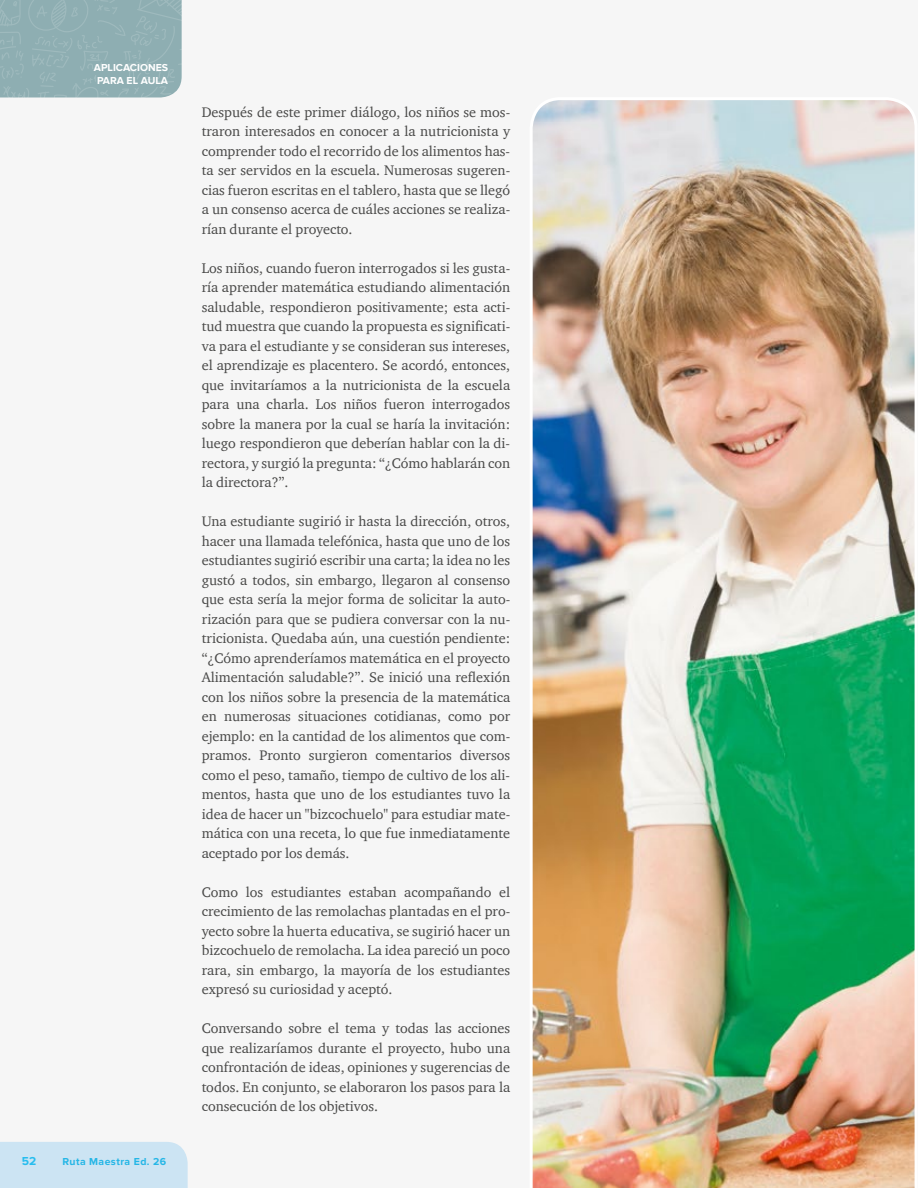
<style>
.page{position:relative;width:918px;height:1188px;background:#f6f6f6}
.page>*{position:absolute;margin:0;border:0;box-sizing:border-box;transform-origin:0 0}
.t1{font:14.25px/19.5px "Charter ITC";color:#494948;text-align:justify}
.t2{font:700 12px "Proxima Nova";color:#27bdef}
.t3{font:700 10.5px "Proxima Nova";color:#fff}
.t4{font:700 10.5px "Proxima Nova";letter-spacing:.04em;color:#27bdef}
</style>
<div class="page">
<div style="left:0;top:1142px;width:188px;height:46px;background:#cce4f3"></div>
<svg style="left:0;top:0;width:182px;height:98px;background:#91b0b4"></svg>
<img style="left:532px;top:100px;width:383px;height:1088px">
<p class="t3" style="left:94px;top:62px;width:7px">APLICACI</p>
<p class="t3" style="left:140px;top:62px;width:28px">ONES</p>
<p class="t3" style="left:97px;top:74px;width:8px">PARA</p>
<p class="t3" style="left:127px;top:74px;width:36px">EL AULA</p>
<p class="t2" style="left:22px;top:1154px;width:16px">52</p>
<p class="t4" style="left:62px;top:1156px;width:105px">RUTA MAESTRA ED. 26</p>
<p class="t1" style="left:202px;top:102px;width:310px">Después de este primer diálogo, los niños se mos&shy;traron interesados en conocer a la nutricionista y comprender todo el recorrido de los alimentos has&shy;ta ser servidos en la escuela. Numerosas sugeren&shy;cias fueron escritas en el tablero, hasta que se llegó a un consenso acerca de cuáles acciones se realiza&shy;rían durante el proyecto.</p>
<p class="t1" style="left:202px;top:258px;width:310px">Los niños, cuando fueron interrogados si les gusta&shy;ría aprender matemática estudiando alimentación saludable, respondieron positivamente; esta acti&shy;tud muestra que cuando la propuesta es significati&shy;va para el estudiante y se consideran sus intereses, el aprendizaje es placentero. Se acordó, entonces, que invitaríamos a la nutricionista de la escuela para una charla. Los niños fueron interrogados sobre la manera por la cual se haría la invitación: luego respondieron que deberían hablar con la di&shy;rectora, y surgió la pregunta: “¿Cómo hablarán con la directora?”.</p>
<p class="t1" style="left:202px;top:511px;width:310px">Una estudiante sugirió ir hasta la dirección, otros, hacer una llamada telefónica, hasta que uno de los estudiantes sugirió escribir una carta; la idea no les gustó a todos, sin embargo, llegaron al consenso que esta sería la mejor forma de solicitar la auto&shy;rización para que se pudiera conversar con la nu&shy;tricionista. Quedaba aún, una cuestión pendiente: “¿Cómo aprenderíamos matemática en el proyecto Alimentación saludable?”. Se inició una reflexión con los niños sobre la presencia de la matemática en numerosas situaciones cotidianas, como por ejemplo: en la cantidad de los alimentos que com&shy;pramos. Pronto surgieron comentarios diversos como el peso, tamaño, tiempo de cultivo de los ali&shy;mentos, hasta que uno de los estudiantes tuvo la idea de hacer un "bizcochuelo" para estudiar mate&shy;mática con una receta, lo que fue inmediatamente aceptado por los demás.</p>
<p class="t1" style="left:202px;top:882px;width:310px">Como los estudiantes estaban acompañando el crecimiento de las remolachas plantadas en el pro&shy;yecto sobre la huerta educativa, se sugirió hacer un bizcochuelo de remolacha. La idea pareció un poco rara, sin embargo, la mayoría de los estudiantes expresó su curiosidad y aceptó.</p>
<p class="t1" style="left:202px;top:1018px;width:310px">Conversando sobre el tema y todas las acciones que realizaríamos durante el proyecto, hubo una confrontación de ideas, opiniones y sugerencias de todos. En conjunto, se elaboraron los pasos para la consecución de los objetivos.</p>
</div>
